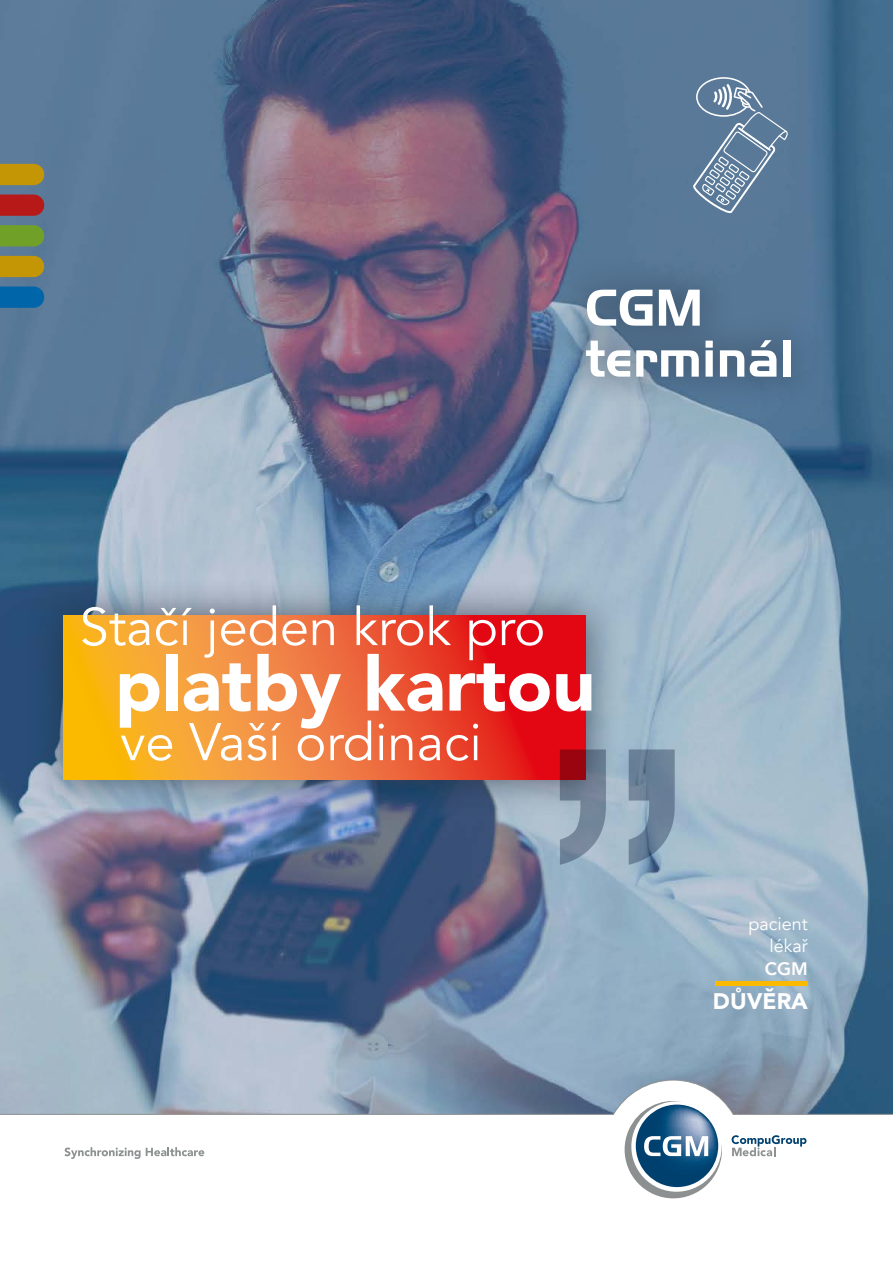
<style>
.page{position:relative;width:893px;height:1263px;background:#fff}
.page>*{position:absolute;margin:0;border:0;box-sizing:border-box;transform-origin:0 0}
.t1{font:900 75px "Avenir LT Com";color:#fff}
.t2{font:700 54px/51px "Handel Gothic Com";color:#fff}
.t3{font:52.5px/115.1px "Avenir LT Com";color:#fff;text-align:center}
.t4{font:900 22.5px "Avenir LT Com";color:#fff}
.t5{font:18px/22.5px "Avenir LT Com";color:#fff;text-align:right}
.t6{font:800 18px "Avenir LT Com";color:#fff}
</style>
<div class="page">
<img style="left:0;top:0;width:893px;height:1080px">
<svg style="left:0;top:1080px;width:893px;height:119px"></svg>
<div style="left:715px;top:981px;width:93px;height:5px;background:#fbba00"></div>
<svg style="left:0;top:164px;width:44px;height:21px"></svg>
<svg style="left:0;top:256px;width:44px;height:21px"></svg>
<svg style="left:0;top:195px;width:44px;height:21px"></svg>
<svg style="left:0;top:286px;width:44px;height:22px"></svg>
<svg style="left:0;top:225px;width:44px;height:21px"></svg>
<div style="left:554px;top:257px;width:270px;height:153px;background:#253140;opacity:.75"></div>
<div style="left:25px;top:577px;width:598px;height:240px;background:#253140;opacity:.75"></div>
<svg style="left:64px;top:615px;width:521px;height:164px"></svg>
<svg style="left:560px;top:749px;width:115px;height:116px"></svg>
<svg style="left:693px;top:76px;width:98px;height:140px"></svg>
<p class="t2" style="left:585px;top:282px;width:210px">CGM terminál</p>
<p class="t3" style="left:80px;top:570px;width:467px">Stačí jeden krok pro ve Vaší ordinaci</p>
<h1 class="t1" style="left:115px;top:639px;width:482px">platby kartou</h1>
<p class="t5" style="left:749px;top:912px;width:61px">pacient lékař</p>
<p class="t6" style="left:765px;top:958px;width:45px">CGM</p>
<p class="t4" style="left:713px;top:987px;width:97px">DŮVĚRA</p>
</div>
